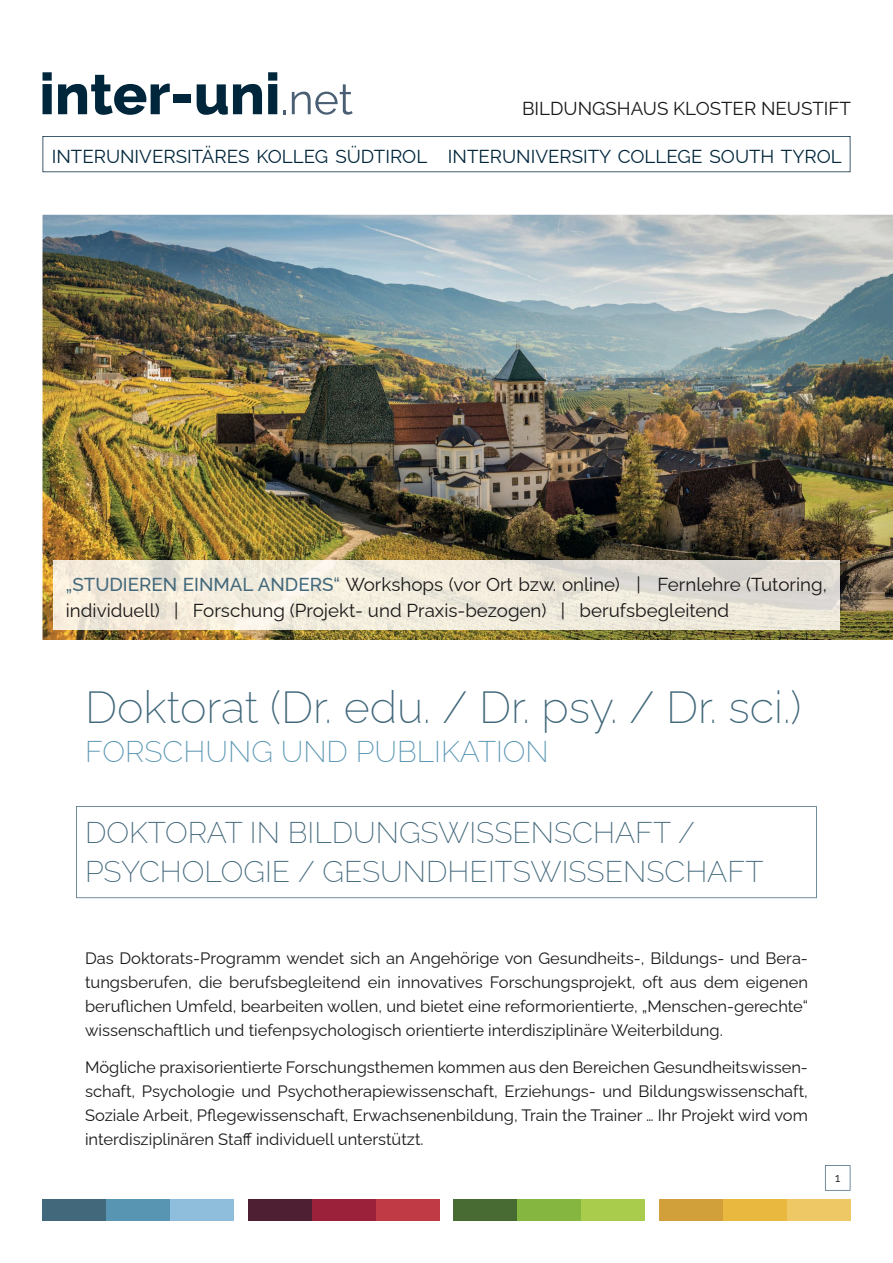
<style>
.page{position:relative;width:893px;height:1263px;background:#fff}
.page>*{position:absolute;margin:0;border:0;box-sizing:border-box;transform-origin:0 0}
.t1{font:200 45px "Raleway";color:#42687b}
.t2{font:200 30px/39px "Raleway";color:#42687b}
.t3{font:200 30px "Raleway";color:#5895b2}
.t4{font:18.75px/25.5px "Raleway";color:#1a1818}
.t5{font:18.75px "Raleway";color:#00263c}
.t6{font:16.5px/24px "Raleway";color:#1a1818;text-align:justify}
.t7{font:12px "Raleway";color:#1a1818}
.s1{font-weight:500;color:#42687b}
</style>
<div class="page">
<div style="left:248px;top:1199px;width:64px;height:21px;background:#4e1e32"></div>
<div style="left:312px;top:1199px;width:64px;height:21px;background:#9b213b"></div>
<div style="left:376px;top:1199px;width:63px;height:21px;background:#bf3a44"></div>
<div style="left:659px;top:1199px;width:64px;height:21px;background:#d1a03a"></div>
<div style="left:723px;top:1199px;width:64px;height:21px;background:#e9b93f"></div>
<div style="left:787px;top:1199px;width:63px;height:21px;background:#eec865"></div>
<div style="left:454px;top:1199px;width:63px;height:21px;background:#476b32"></div>
<div style="left:517px;top:1199px;width:64px;height:21px;background:#85b63f"></div>
<div style="left:581px;top:1199px;width:64px;height:21px;background:#aacc4d"></div>
<div style="left:43px;top:1199px;width:63px;height:21px;background:#42687b"></div>
<div style="left:106px;top:1199px;width:64px;height:21px;background:#5895b2"></div>
<div style="left:170px;top:1199px;width:64px;height:21px;background:#8fbedc"></div>
<svg style="left:825px;top:1165px;width:25px;height:26px"></svg>
<img style="left:43px;top:215px;width:850px;height:425px">
<svg style="left:43px;top:72px;width:9px;height:42px"></svg>
<svg style="left:58px;top:75px;width:112px;height:40px"></svg>
<div style="left:173px;top:94px;width:18px;height:9px;background:#00263c"></div>
<svg style="left:197px;top:84px;width:65px;height:31px"></svg>
<svg style="left:268px;top:72px;width:9px;height:42px"></svg>
<svg style="left:283px;top:110px;width:3px;height:4px"></svg>
<svg style="left:292px;top:84px;width:61px;height:31px"></svg>
<svg style="left:43px;top:136px;width:807px;height:36px"></svg>
<img style="left:53px;top:561px;width:787px;height:68px">
<svg style="left:76px;top:806px;width:741px;height:92px"></svg>
<p class="t4" style="left:522px;top:95px;width:330px">BILDUNGSHAUS KLOSTER NEUSTIFT</p>
<p class="t5" style="left:52px;top:145px;width:791px">INTERUNIVERSITÄRES KOLLEG SÜDTIROL INTERUNIVERSITY COLLEGE SOUTH TYROL</p>
<p class="t4" style="left:66px;top:572px;width:763px"><span class="s1">„STUDIEREN EINMAL ANDERS“</span> Workshops (vor Ort bzw. online) | Fernlehre (Tutoring, individuell) | Forschung (Projekt- und Praxis-bezogen) | berufsbegleitend</p>
<h1 class="t1" style="left:85px;top:680px;width:718px">Doktorat (Dr. edu. / Dr. psy. / Dr. sci.)</h1>
<h2 class="t3" style="left:85px;top:733px;width:465px">FORSCHUNG UND PUBLIKATION</h2>
<h2 class="t2" style="left:85px;top:813px;width:680px">DOKTORAT IN BILDUNGSWISSENSCHAFT /<br>PSYCHOLOGIE / GESUNDHEITSWISSENSCHAFT</h2>
<p class="t6" style="left:85px;top:946px;width:724px">Das Doktorats-Programm wendet sich an Angehörige von Gesundheits-, Bildungs- und Bera&shy;tungsberufen, die berufsbegleitend ein innovatives Forschungsprojekt, oft aus dem eigenen beruflichen Umfeld, bearbeiten wollen, und bietet eine reformorientierte, „Menschen-gerechte“ wissenschaftlich und tiefenpsychologisch orientierte interdisziplinäre Weiterbildung.</p>
<p class="t6" style="left:85px;top:1055px;width:724px">Mögliche praxisorientierte Forschungsthemen kommen aus den Bereichen Gesundheitswissen&shy;schaft, Psychologie und Psychotherapiewissenschaft, Erziehungs- und Bildungswissenschaft, Soziale Arbeit, Pflegewissenschaft, Erwachsenenbildung, Train the Trainer … Ihr Projekt wird vom interdisziplinären Staff individuell unterstützt.</p>
<p class="t7" style="left:835px;top:1171px;width:7px">1</p>
</div>
